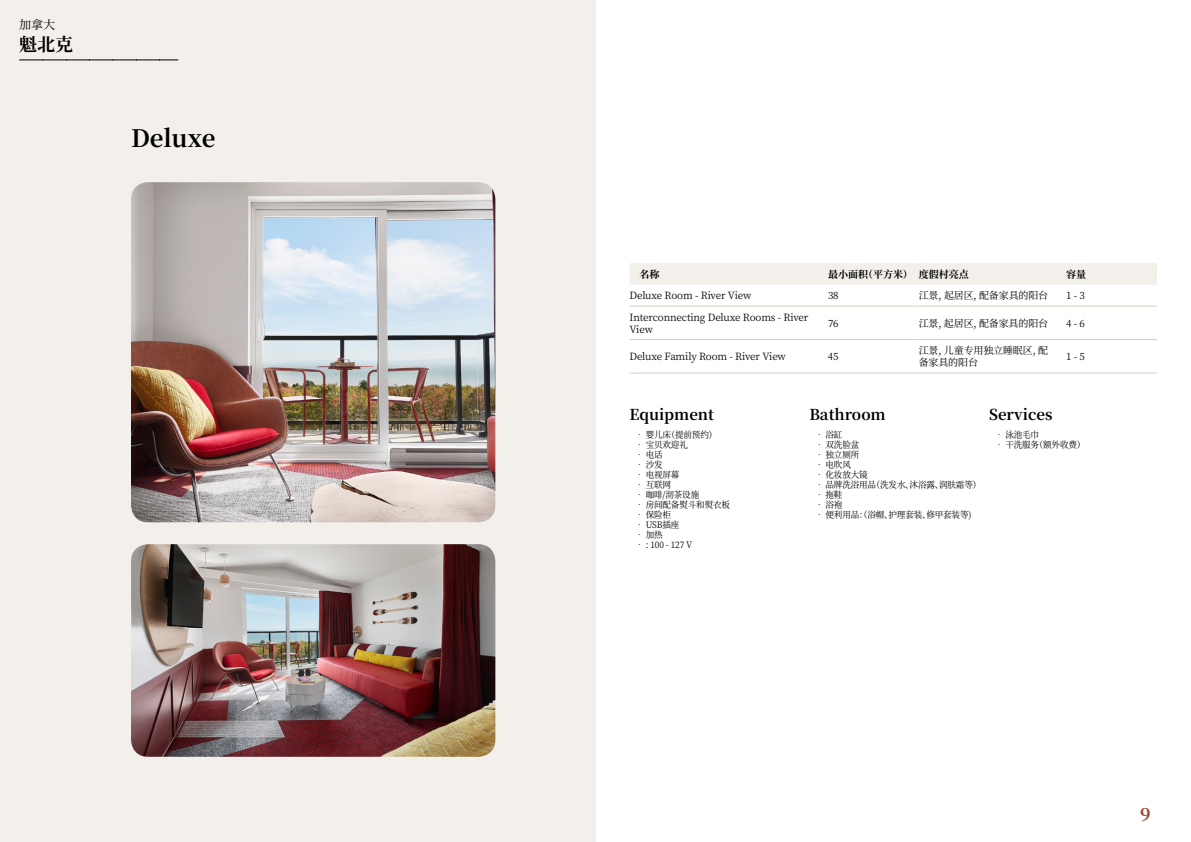
<style>
.page{position:relative;width:1191px;height:842px;background:#fff}
.page>*{position:absolute;margin:0;border:0;box-sizing:border-box;transform-origin:0 0}
.t1{font:700 24px "Noto Serif SC";letter-spacing:-.005em;color:#000}
.t2{font:700 18px "Noto Serif SC";color:#000}
.t3{font:700 18px "Noto Serif SC";color:#9d432c}
.t4{font:700 15px "Noto Serif SC";color:#000}
.t5{font:12px "Noto Serif SC";color:#000}
.t6{font:10px/12px "Noto Serif SC";letter-spacing:-.015em;color:#000}
.t7{font:700 10px "Noto Serif SC";color:#000}
.t8{font:9px "Noto Serif SC";letter-spacing:-.015em;color:#000;scale:.95 1}
</style>
<div class="page">
<div style="left:0;top:0;width:595px;height:842px;background:#f3f0ec"></div>
<img style="left:131px;top:182px;width:364px;height:340px">
<img style="left:131px;top:544px;width:364px;height:213px">
<svg style="left:20px;top:60px;width:158px;height:1px"></svg>
<div style="left:630px;top:263px;width:527px;height:22px;background:#f3f0ec"></div>
<hr style="left:629px;top:306px;width:199px;height:1px;background:#d7cdc1">
<hr style="left:828px;top:306px;width:90px;height:1px;background:#d7cdc1">
<hr style="left:918px;top:306px;width:148px;height:1px;background:#d7cdc1">
<hr style="left:1066px;top:306px;width:91px;height:1px;background:#d7cdc1">
<hr style="left:629px;top:339px;width:199px;height:1px;background:#d7cdc1">
<hr style="left:828px;top:339px;width:90px;height:1px;background:#d7cdc1">
<hr style="left:918px;top:339px;width:148px;height:1px;background:#d7cdc1">
<hr style="left:1066px;top:339px;width:91px;height:1px;background:#d7cdc1">
<hr style="left:629px;top:373px;width:199px;height:1px;background:#d7cdc1">
<hr style="left:828px;top:373px;width:90px;height:1px;background:#d7cdc1">
<hr style="left:918px;top:373px;width:148px;height:1px;background:#d7cdc1">
<hr style="left:1066px;top:373px;width:91px;height:1px;background:#d7cdc1">
<h3 class="t5" style="left:19px;top:17px;width:37px">加拿大</h3>
<h2 class="t2" style="left:19px;top:34px;width:56px">魁北克</h2>
<h1 class="t1" style="left:131px;top:124px;width:86px">Deluxe</h1>
<p class="t7" style="left:639px;top:268px;width:21px">名称</p>
<p class="t7" style="left:828px;top:268px;width:142px">最小面积（平方米）度假村亮点</p>
<p class="t7" style="left:1066px;top:268px;width:21px">容量</p>
<p class="t6" style="left:629px;top:290px;width:123px">Deluxe Room - River View</p>
<p class="t6" style="left:828px;top:290px;width:12px">38</p>
<p class="t6" style="left:918px;top:290px;width:131px">江景, 起居区, 配备家具的阳台</p>
<p class="t6" style="left:1066px;top:290px;width:20px">1 - 3</p>
<p class="t6" style="left:629px;top:311px;width:180px">Interconnecting Deluxe Rooms - River<br>View</p>
<p class="t6" style="left:828px;top:317px;width:12px">76</p>
<p class="t6" style="left:918px;top:317px;width:131px">江景, 起居区, 配备家具的阳台</p>
<p class="t6" style="left:1066px;top:317px;width:20px">4 - 6</p>
<p class="t6" style="left:629px;top:350px;width:158px">Deluxe Family Room - River View</p>
<p class="t6" style="left:828px;top:350px;width:12px">45</p>
<p class="t6" style="left:918px;top:344px;width:131px">江景, 儿童专用独立睡眠区, 配备家具的阳台</p>
<p class="t6" style="left:1066px;top:350px;width:20px">1 - 5</p>
<h3 class="t4" style="left:629px;top:406px;width:86px">Equipment</h3>
<p class="t8" style="left:635px;top:430px;width:88px">• 婴儿床（提前预约）</p>
<p class="t8" style="left:635px;top:440px;width:57px">• 宝贝欢迎礼</p>
<p class="t8" style="left:635px;top:450px;width:30px">• 电话</p>
<p class="t8" style="left:635px;top:460px;width:30px">• 沙发</p>
<p class="t8" style="left:635px;top:470px;width:48px">• 电视屏幕</p>
<p class="t8" style="left:635px;top:480px;width:39px">• 互联网</p>
<p class="t8" style="left:635px;top:490px;width:69px">• 咖啡/沏茶设施</p>
<p class="t8" style="left:635px;top:500px;width:101px">• 房间配备熨斗和熨衣板</p>
<p class="t8" style="left:635px;top:510px;width:39px">• 保险柜</p>
<p class="t8" style="left:635px;top:520px;width:48px">• USB插座</p>
<p class="t8" style="left:635px;top:530px;width:30px">• 加热</p>
<p class="t8" style="left:635px;top:540px;width:62px">• : 100 - 127 V</p>
<h3 class="t4" style="left:809px;top:406px;width:78px">Bathroom</h3>
<p class="t8" style="left:815px;top:430px;width:30px">• 浴缸</p>
<p class="t8" style="left:815px;top:440px;width:48px">• 双洗脸盆</p>
<p class="t8" style="left:815px;top:450px;width:48px">• 独立厕所</p>
<p class="t8" style="left:815px;top:460px;width:39px">• 电吹风</p>
<p class="t8" style="left:815px;top:470px;width:57px">• 化妆放大镜</p>
<p class="t8" style="left:815px;top:480px;width:176px">• 品牌洗浴用品（洗发水、沐浴露、润肤霜等）</p>
<p class="t8" style="left:815px;top:490px;width:30px">• 拖鞋</p>
<p class="t8" style="left:815px;top:500px;width:30px">• 浴袍</p>
<p class="t8" style="left:815px;top:510px;width:166px">• 便利用品：（浴帽、护理套装、修甲套装等)</p>
<h3 class="t4" style="left:989px;top:406px;width:65px">Services</h3>
<p class="t8" style="left:994px;top:430px;width:48px">• 泳池毛巾</p>
<p class="t8" style="left:994px;top:440px;width:97px">• 干洗服务（额外收费）</p>
<h2 class="t3" style="left:1140px;top:804px;width:12px">9</h2>
</div>
